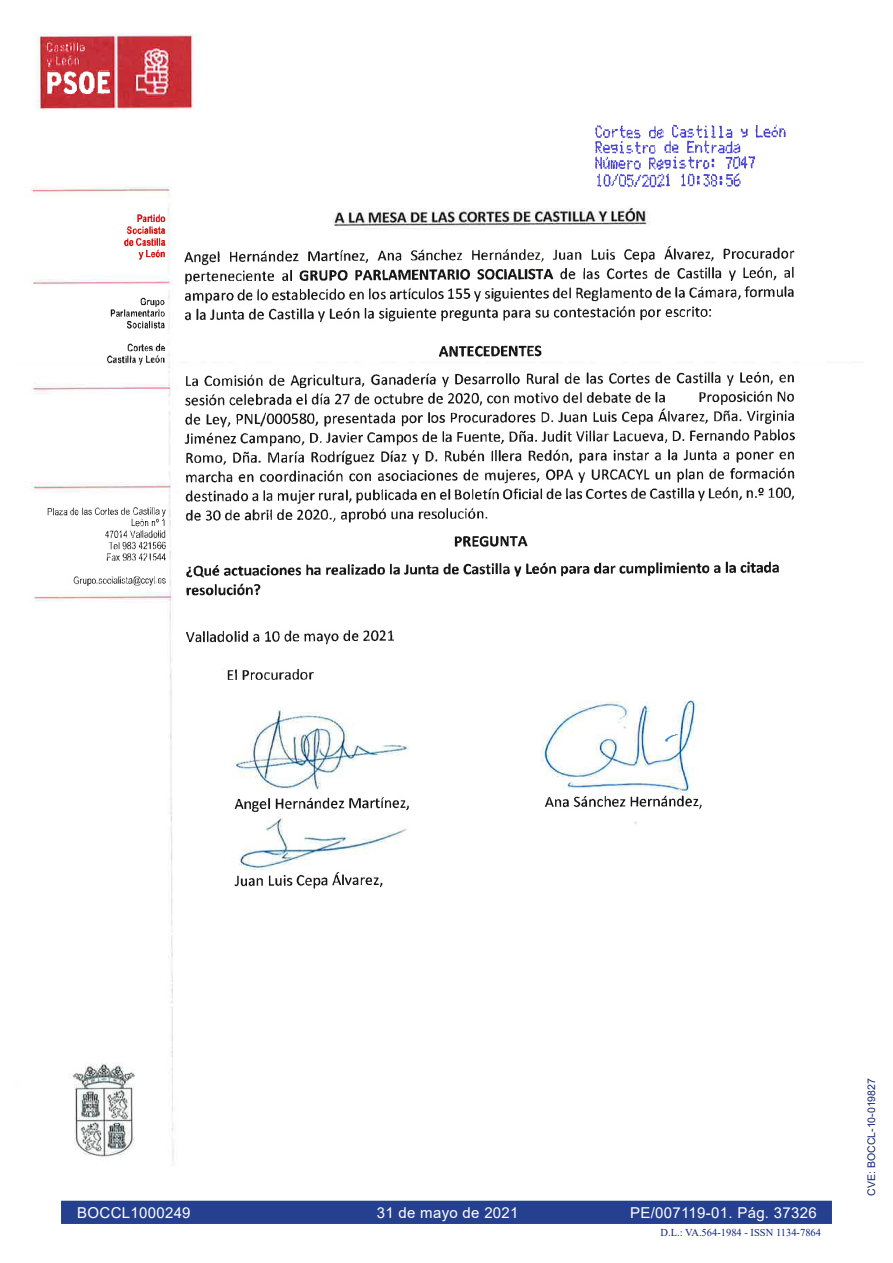
<style>
.page{position:relative;width:893px;height:1263px;background:#fff}
.page>*{position:absolute;margin:0;border:0;box-sizing:border-box;transform-origin:0 0}
.E_CVE{font:15px "Arial";letter-spacing:.02em;color:#fff}
.t1{font:10.5px "Times New Roman";color:#132477}
.t2{font:10.5px "Arial";color:#132477}
</style>
<div class="page">
<div style="left:60px;top:1200px;width:773px;height:25px;background:#25408f"></div>
<div style="left:60px;top:1199px;width:773px;height:26px;border:2px solid #fff"></div>
<img style="left:30px;top:33px;width:803px;height:1167px">
<img style="left:48px;top:42px;width:63px;height:51px">
<img style="left:124px;top:215px;width:47px;height:31px">
<img style="left:595px;top:125px;width:192px;height:63px">
<img style="left:48px;top:246px;width:747px;height:642px">
<img style="left:663px;top:734px;width:14px;height:8px">
<p class="E_CVE" style="left:77px;top:1202px;width:115px">BOCCL1000249</p>
<p class="E_CVE" style="left:377px;top:1202px;width:143px">31 de mayo de 2021</p>
<p class="E_CVE" style="left:630px;top:1202px;width:188px">PE/007119-01. Pág. 37326</p>
<p class="t1" style="left:661px;top:1225px;width:162px">D.L.: VA.564-1984 - ISSN 1134-7864</p>
<p class="t2" style="left:864px;top:1195px;width:119px;rotate:-90deg">CVE: BOCCL-10-019827</p>
</div>
